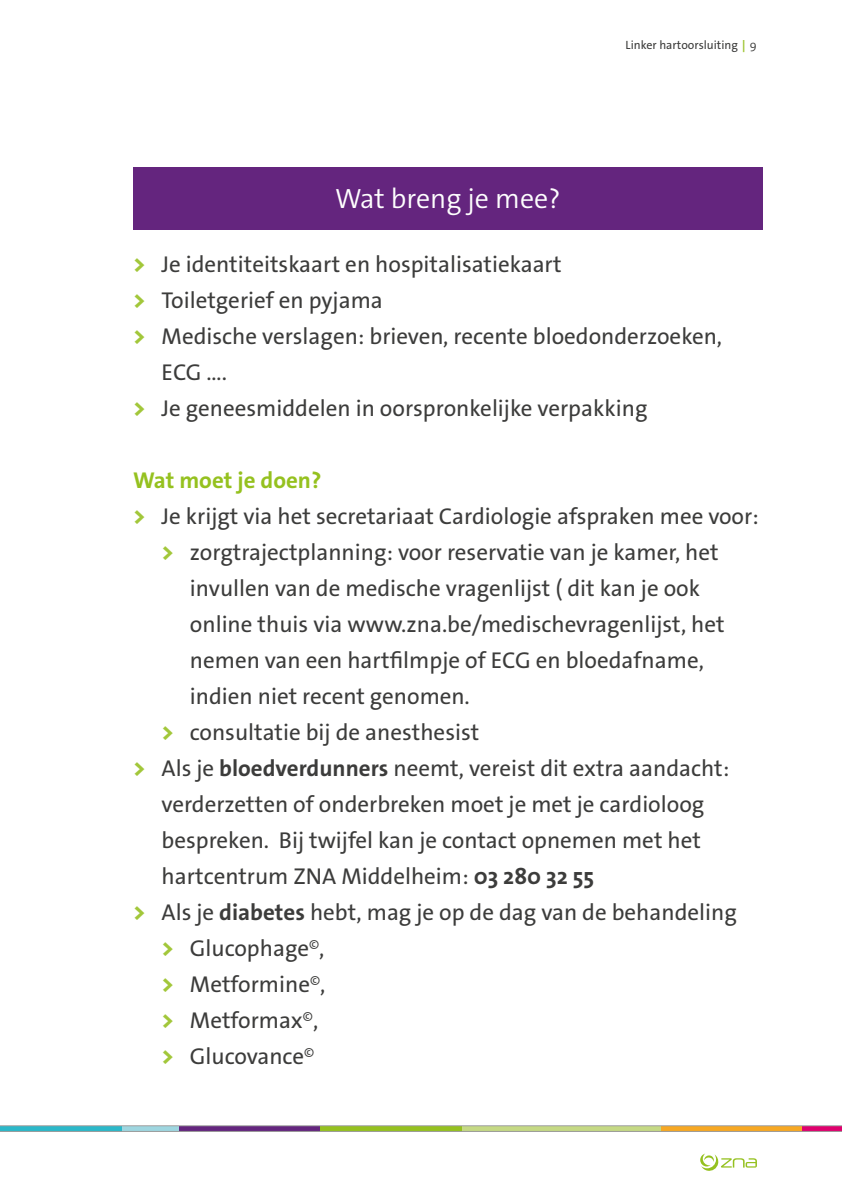
<style>
.page{position:relative;width:842px;height:1191px;background:#fff}
.page>*{position:absolute;margin:0;border:0;box-sizing:border-box;transform-origin:0 0}
.t1{font:300 28px "The Sans Os F";color:#fff}
.t2{font:23px "The Sans Os F";color:#3c3c3b}
.t3{font:700 23px "The Sans Os F";color:#95c11f}
.t4{font:12px "The Sans Os F";color:#3c3c3b}
.s1{font-weight:700;color:#a2c73a}
.s2{font-weight:300}
.s3{font-weight:800;color:#a2c73a}
.s4{font-weight:700}
</style>
<div class="page">
<svg style="left:0;top:1125px;width:842px;height:6px;background:#a1a27e"></svg>
<svg style="left:700px;top:1153px;width:57px;height:17px"></svg>
<div style="left:133px;top:167px;width:630px;height:62px;background:#64257e"></div>
<p class="t1" style="left:335px;top:181px;width:227px">Wat breng je mee?</p>
<p class="t4" style="left:626px;top:37px;width:133px">Linker hartoorsluiting<span class="s1">↕</span><span class="s2">9</span></p>
<p class="t2" style="left:133px;top:250px;width:430px"><span class="s3">&gt;</span> Je identiteitskaart en hospitalisatiekaart</p>
<p class="t2" style="left:133px;top:286px;width:251px"><span class="s3">&gt;</span> Toiletgerief en pyjama</p>
<p class="t2" style="left:133px;top:322px;width:590px"><span class="s3">&gt;</span> Medische verslagen: brieven, recente bloedonderzoeken,</p>
<p class="t2" style="left:162px;top:358px;width:67px">ECG ….</p>
<p class="t2" style="left:133px;top:394px;width:516px"><span class="s3">&gt;</span> Je geneesmiddelen in oorspronkelijke verpakking</p>
<p class="t3" style="left:133px;top:466px;width:190px">Wat moet je doen?</p>
<p class="t2" style="left:133px;top:502px;width:627px"><span class="s3">&gt;</span> Je krijgt via het secretariaat Cardiologie afspraken mee voor:</p>
<p class="t2" style="left:162px;top:537px;width:559px"><span class="s3">&gt;</span> zorgtrajectplanning: voor reservatie van je kamer, het</p>
<p class="t2" style="left:190px;top:573px;width:512px">invullen van de medische vragenlijst ( dit kan je ook</p>
<p class="t2" style="left:190px;top:609px;width:536px">online thuis via www.zna.be/medischevragenlijst, het</p>
<p class="t2" style="left:190px;top:645px;width:516px">nemen van een hartfilmpje of ECG en bloedafname,</p>
<p class="t2" style="left:190px;top:681px;width:281px">indien niet recent genomen.</p>
<p class="t2" style="left:162px;top:717px;width:319px"><span class="s3">&gt;</span> consultatie bij de anesthesist</p>
<p class="t2" style="left:133px;top:753px;width:598px"><span class="s3">&gt;</span> Als je <span class="s4">bloedverdunners</span> neemt, vereist dit extra aandacht:</p>
<p class="t2" style="left:162px;top:789px;width:544px">verderzetten of onderbreken moet je met je cardioloog</p>
<p class="t2" style="left:162px;top:825px;width:541px">bespreken. Bij twijfel kan je contact opnemen met het</p>
<p class="t2" style="left:162px;top:861px;width:434px">hartcentrum ZNA Middelheim: <span class="s4">03 280 32 55</span></p>
<p class="t2" style="left:133px;top:897px;width:605px"><span class="s3">&gt;</span> Als je <span class="s4">diabetes</span> hebt, mag je op de dag van de behandeling</p>
<p class="t2" style="left:162px;top:933px;width:164px"><span class="s3">&gt;</span> Glucophage<sup>©</sup>,</p>
<p class="t2" style="left:162px;top:970px;width:165px"><span class="s3">&gt;</span> Metformine<sup>©</sup>,</p>
<p class="t2" style="left:162px;top:1006px;width:158px"><span class="s3">&gt;</span> Metformax<sup>©</sup>,</p>
<p class="t2" style="left:162px;top:1042px;width:154px"><span class="s3">&gt;</span> Glucovance<sup>©</sup></p>
</div>
